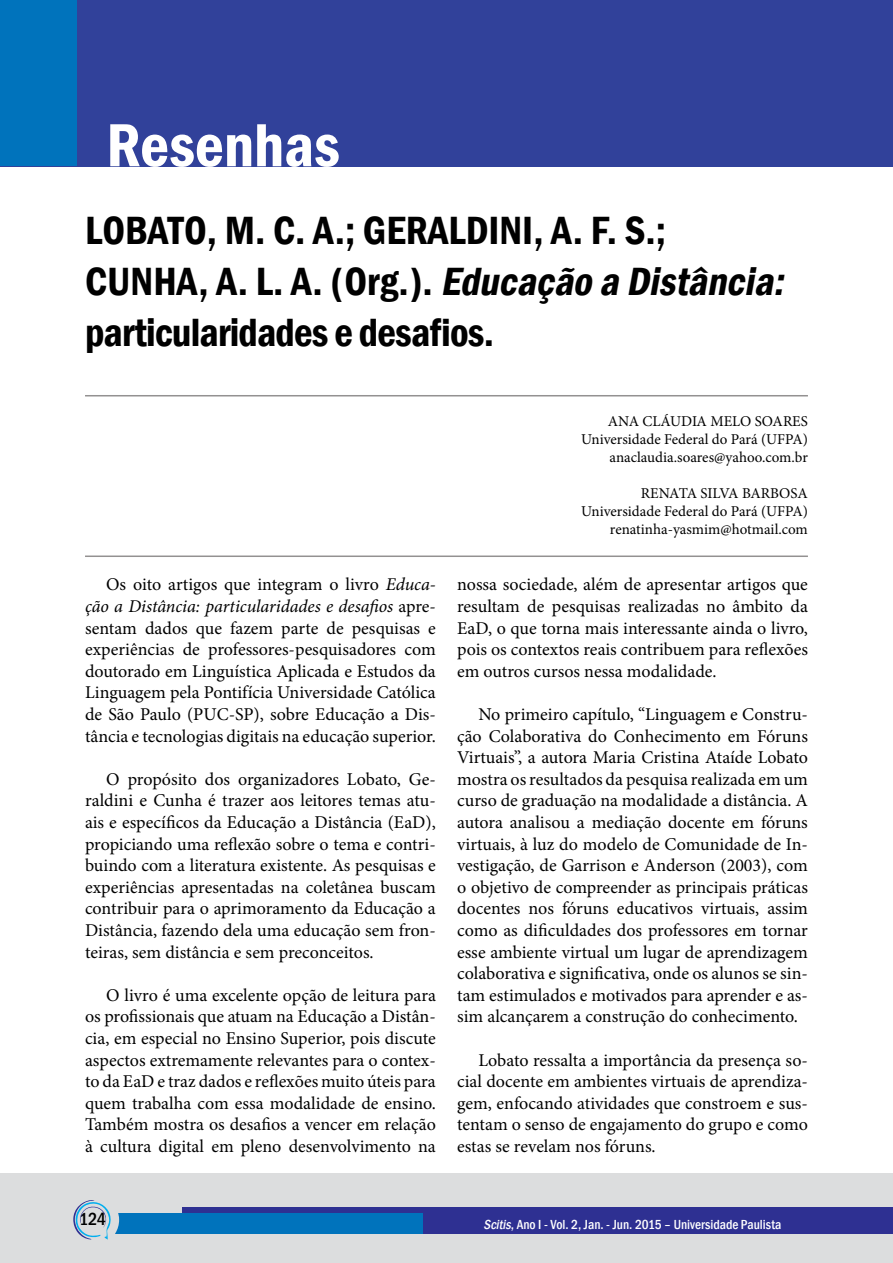
<style>
.page{position:relative;width:893px;height:1263px;background:#fff}
.page>*{position:absolute;margin:0;border:0;box-sizing:border-box;transform-origin:0 0}
.t1{font:600 condensed 63px "Franklin Gothic";color:#fff}
.t2{font:600 condensed 40.5px/51px "Franklin Gothic";letter-spacing:-.02em;color:#000}
.t3{font:18px/21.6px "Minion Pro";color:#000;text-align:justify}
.t4{font:500 condensed 18px "Franklin Gothic";color:#000}
.t5{font:15px/18px "Minion Pro";color:#000;text-align:right}
.t6{font:500 condensed 13.5px "Franklin Gothic";color:#fff}
.s1{font-style:italic}
</style>
<div class="page">
<div style="left:0;top:1174px;width:893px;height:89px;background:#dcddde"></div>
<div style="left:182px;top:1208px;width:711px;height:26px;background:#2e3092"></div>
<div style="left:115px;top:1214px;width:308px;height:20px;background:#0073bc"></div>
<svg style="left:73px;top:1200px;width:46px;height:40px"></svg>
<div style="left:0;top:0;width:893px;height:166px;background:#31419a"></div>
<div style="left:0;top:0;width:76px;height:166px;background:#0073bc"></div>
<hr style="left:85px;top:395px;width:723px;height:1px;background:#939191">
<hr style="left:85px;top:555px;width:723px;height:2px;background:#939191">
<h1 class="t1" style="left:106px;top:103px;width:235px">Resenhas</h1>
<h2 class="t2" style="left:85px;top:204px;width:709px">LOBATO, M. C. A.; GERALDINI, A. F. S.;<br>C U N H A , A . L . A . ( O rg . ) . <span class="s1">Educação a Distância: </span>particularidades e desafios.</h2>
<p class="t3" style="left:85px;top:574px;width:352px;text-indent:21px">Os oito artigos que integram o livro <span class="s1">Educa&shy;ção a Distância: particularidades e desafios</span> apre&shy;sentam dados que fazem parte de pesquisas e experiências de professores-pesquisadores com doutorado em Linguística Aplicada e Estudos da Linguagem pela Pontifícia Universidade Católica de São Paulo (PUC-SP), sobre Educação a Dis&shy;tância e tecnologias digitais na educação superior.</p>
<p class="t3" style="left:85px;top:768px;width:352px;text-indent:21px">O propósito dos organizadores Lobato, Ge&shy;raldini e Cunha é trazer aos leitores temas atu&shy;ais e específicos da Educação a Distância (EaD), propiciando uma reflexão sobre o tema e contri&shy;buindo com a literatura existente. As pesquisas e experiências apresentadas na coletânea buscam contribuir para o aprimoramento da Educação a Distância, fazendo dela uma educação sem fron&shy;teiras, sem distância e sem preconceitos.</p>
<p class="t3" style="left:85px;top:984px;width:352px;text-indent:21px">O livro é uma excelente opção de leitura para os profissionais que atuam na Educação a Distân&shy;cia, em especial no Ensino Superior, pois discute aspectos extremamente relevantes para o contex&shy;to da EaD e traz dados e reflexões muito úteis para quem trabalha com essa modalidade de ensino.<br>Também mostra os desafios a vencer em relação à cultura digital em pleno desenvolvimento na</p>
<p class="t5" style="left:581px;top:412px;width:228px">ANA CLÁUDIA MELO SOARES<br>Universidade Federal do Pará (UFPA) anaclaudia.soares@yahoo.com.br</p>
<p class="t5" style="left:581px;top:484px;width:228px">RENATA SILVA BARBOSA<br>Universidade Federal do Pará (UFPA) renatinha-yasmim@hotmail.com</p>
<p class="t3" style="left:457px;top:574px;width:352px">nossa sociedade, além de apresentar artigos que resultam de pesquisas realizadas no âmbito da EaD, o que torna mais interessante ainda o livro, pois os contextos reais contribuem para reflexões em outros cursos nessa modalidade.</p>
<p class="t3" style="left:457px;top:703px;width:352px;text-indent:21px">No primeiro capítulo, “Linguagem e Constru&shy;ção Colaborativa do Conhecimento em Fóruns Virtuais”, a autora Maria Cristina Ataíde Lobato mostra os resultados da pesquisa realizada em um curso de graduação na modalidade a distância. A autora analisou a mediação docente em fóruns virtuais, à luz do modelo de Comunidade de In&shy;vestigação, de Garrison e Anderson (2003), com o objetivo de compreender as principais práticas docentes nos fóruns educativos virtuais, assim como as dificuldades dos professores em tornar esse ambiente virtual um lugar de aprendizagem colaborativa e significativa, onde os alunos se sin&shy;tam estimulados e motivados para aprender e as&shy;sim alcançarem a construção do conhecimento.</p>
<p class="t3" style="left:457px;top:1049px;width:352px;text-indent:21px">Lobato ressalta a importância da presença so&shy;cial docente em ambientes virtuais de aprendiza&shy;gem, enfocando atividades que constroem e sus&shy;tentam o senso de engajamento do grupo e como estas se revelam nos fóruns.</p>
<p class="t4" style="left:79px;top:1207px;width:28px">124</p>
<p class="t6" style="left:484px;top:1215px;width:299px"><span class="s1">Scitis</span>, Ano I - Vol. 2, Jan. - Jun. 2015 – Universidade Paulista</p>
</div>
